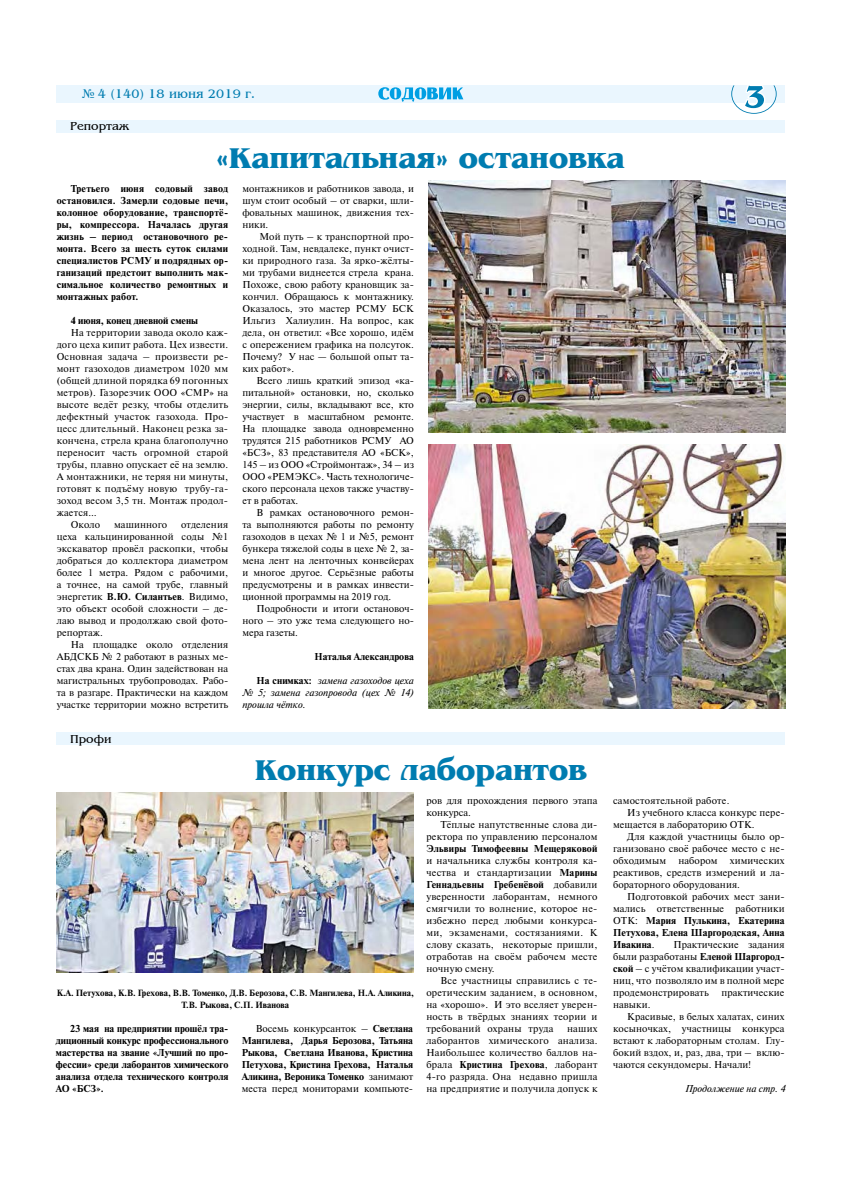
<style>
.page{position:relative;width:842px;height:1191px;background:#fff}
.page>*{position:absolute;margin:0;border:0;box-sizing:border-box;transform-origin:0 0}
.t1{font:700 30px "Benguiat";color:#007cb0}
.t2{font:13px "Benguiat";color:#007cb0}
.t3{font:12px "Benguiat";color:#000}
.t4{font:10px/12px "Newton C";letter-spacing:.01em;color:#000;text-align:justify}
.t5{font:700 10px/12px "Newton C";color:#000;text-align:justify}
.t6{font:italic 10px/12px "Newton C";color:#000;text-align:justify}
.t7{font:700 10px "Newton C";letter-spacing:.02em;color:#000}
.t8{font:700 9px/12px "Newton C";color:#000;text-align:center}
.s1{font-family:"Times New Roman"}
.s2{font-weight:700}
.s3{font-weight:700;font-style:normal}
.s4{font-weight:400}
</style>
<div class="page">
<div style="left:57px;top:85px;width:728px;height:17px;background:#eaf6fe"></div>
<svg style="left:378px;top:87px;width:85px;height:15px"></svg>
<svg style="left:731px;top:85px;width:46px;height:29px"></svg>
<div style="left:56px;top:120px;width:728px;height:12px;background:#eaf6fe"></div>
<div style="left:56px;top:732px;width:728px;height:12px;background:#eaf6fe"></div>
<img style="left:428px;top:180px;width:357px;height:252px">
<img style="left:428px;top:444px;width:357px;height:264px">
<img style="left:57px;top:792px;width:357px;height:180px">
<h2 class="t2" style="left:82px;top:87px;width:175px"><span class="s1">№</span> 4 (140) 18 июня 2019 г.</h2>
<p class="t3" style="left:70px;top:120px;width:61px">Репортаж</p>
<h1 class="t1" style="left:216px;top:142px;width:410px">«Капитальная» остановка</h1>
<p class="t5" style="left:57px;top:183px;width:173px;text-indent:14px">Третьего июня содовый завод остановился. Замерли содовые печи, колонное оборудование, транспортё&shy;ры, компрессора. Началась другая жизнь – период остановочного ре&shy;монта. Всего за шесть суток силами специалистов РСМУ и подрядных ор&shy;ганизаций предстоит выполнить мак&shy;симальное количество ремонтных и монтажных работ.</p>
<p class="t5" style="left:71px;top:315px;width:129px">4 июня, конец дневной смены</p>
<p class="t4" style="left:71px;top:327px;width:159px">На территории завода около каж-</p>
<p class="t4" style="left:57px;top:339px;width:173px">дого цеха кипит работа. Цех извести.</p>
<p class="t4" style="left:57px;top:351px;width:173px">Основная задача – произвести ре-</p>
<p class="t4" style="left:57px;top:363px;width:173px">монт газоходов диаметром 1020 мм</p>
<p class="t4" style="left:57px;top:375px;width:173px">(общей длиной порядка 69 погонных</p>
<p class="t4" style="left:57px;top:387px;width:173px">метров). Газорезчик ООО «СМР» на</p>
<p class="t4" style="left:57px;top:399px;width:173px">высоте ведёт резку, чтобы отделить</p>
<p class="t4" style="left:57px;top:411px;width:173px">дефектный участок газохода. Про-</p>
<p class="t4" style="left:57px;top:423px;width:173px">цесс длительный. Наконец резка за-</p>
<p class="t4" style="left:57px;top:435px;width:173px">кончена, стрела крана благополучно</p>
<p class="t4" style="left:57px;top:447px;width:173px">переносит часть огромной старой</p>
<p class="t4" style="left:57px;top:459px;width:173px">трубы, плавно опускает её на землю.</p>
<p class="t4" style="left:57px;top:471px;width:173px">А монтажники, не теряя ни минуты,</p>
<p class="t4" style="left:57px;top:483px;width:173px">готовят к подъёму новую трубу-га-</p>
<p class="t4" style="left:57px;top:495px;width:173px">зоход весом 3,5 тн. Монтаж продол-</p>
<p class="t4" style="left:57px;top:507px;width:42px">жается…</p>
<p class="t4" style="left:71px;top:519px;width:31px">Около</p>
<p class="t4" style="left:114px;top:519px;width:55px">машинного</p>
<p class="t4" style="left:57px;top:519px;width:173px;text-indent:124px">отделения цеха кальцинированной соды №1 экскаватор провёл раскопки, чтобы добраться до коллектора диаметром более 1 метра. Рядом с рабочими, а точнее, на самой трубе, главный энергетик <span class="s2">В.Ю. Силантьев</span>. Видимо, это объект особой сложности – де&shy;лаю вывод и продолжаю свой фото&shy;репортаж.</p>
<p class="t4" style="left:57px;top:639px;width:173px;text-indent:14px">На площадке около отделения АБДСКБ № 2 работают в разных ме&shy;стах два крана. Один задействован на магистральных трубопроводах. Рабо&shy;та в разгаре. Практически на каждом участке территории можно встретить</p>
<p class="t3" style="left:70px;top:732px;width:43px">Профи</p>
<p class="t4" style="left:242px;top:183px;width:173px">монтажников и работников завода, и шум стоит особый – от сварки, шли&shy;фовальных машинок, движения тех&shy;ники.</p>
<p class="t4" style="left:242px;top:231px;width:173px;text-indent:17px">Мой путь – к транспортной про&shy;ходной. Там, невдалеке, пункт очист&shy;ки природного газа. За ярко-жёлты&shy;ми трубами виднеется стрела крана.<br>Похоже, свою работу крановщик за&shy;кончил. Обращаюсь к монтажнику.<br>Оказалось, это мастер РСМУ БСК Ильгиз Халиулин. На вопрос, как дела, он ответил: «Все хорошо, идём с опережением графика на полсуток.<br>Почему? У нас — большой опыт та&shy;ких работ».</p>
<p class="t4" style="left:242px;top:375px;width:173px;text-indent:14px">Всего лишь краткий эпизод «ка&shy;питальной» остановки, но, сколько энергии, силы, вкладывают все, кто участвует в масштабном ремонте.<br>На площадке завода одновременно трудятся 215 работников РСМУ АО «БСЗ», 83 представителя АО «БСК», 145 – из ООО «Строймонтаж», 34 – из ООО «РЕМЭКС». Часть технологиче&shy;ского персонала цехов также участву&shy;ет в работах.</p>
<p class="t4" style="left:242px;top:507px;width:173px;text-indent:14px">В рамках остановочного ремон&shy;та выполняются работы по ремонту газоходов в цехах № 1 и №5, ремонт бункера тяжелой соды в цехе № 2, за&shy;мена лент на ленточных конвейерах и многое другое. Серьёзные работы предусмотрены и в рамках инвести&shy;ционной программы на 2019 год.</p>
<p class="t4" style="left:242px;top:603px;width:173px;text-indent:14px">Подробности и итоги остановоч&shy;ного – это уже тема следующего но&shy;мера газеты.</p>
<p class="t5" style="left:315px;top:651px;width:101px">Наталья Александрова</p>
<p class="t6" style="left:242px;top:675px;width:173px;text-indent:14px"><span class="s3">На снимках:</span> замена газоходов цеха № 5; замена газопровода (цех № 14) прошла чётко.</p>
<h1 class="t1" style="left:255px;top:754px;width:333px">Конкурс лаборантов</h1>
<p class="t8" style="left:57px;top:987px;width:359px">К.А. Петухова, К.В. Грехова, В.В. Томенко, Д.В. Берозова, С.В. Мангилева, Н.А. Аликина,<br>Т.В. Рыкова, С.П. Иванова</p>
<p class="t5" style="left:56px;top:1023px;width:174px;text-indent:14px">23 мая на предприятии прошёл тра&shy;диционный конкурс профессионального мастерства на звание «Лучший по про&shy;фессии» среди лаборантов химического анализа отдела технического контроля АО «БСЗ».</p>
<p class="t5" style="left:242px;top:1023px;width:173px;text-indent:14px"><span class="s4">Восемь конкурсанток –</span> Светлана Мангилева, Дарья Берозова, Татьяна Рыкова, Светлана Иванова, Кристина Петухова, Кристина Грехова, Наталья Аликина, Вероника Томенко <span class="s4">занимают места перед мониторами компьюте-</span></p>
<p class="t4" style="left:426px;top:795px;width:172px">ров для прохождения первого этапа конкурса.</p>
<p class="t4" style="left:426px;top:819px;width:173px;text-align:right">Тёплые напутственные слова ди&shy;ректора по управлению персоналом</p>
<p class="t7" style="left:426px;top:843px;width:173px">Эльвиры Тимофеевны Мещеряковой</p>
<p class="t4" style="left:426px;top:855px;width:173px">и начальника службы контроля ка&shy;чества и стандартизации <span class="s2">Марины Геннадьевны Гребенёвой</span> добавили уверенности лаборантам, немного смягчили то волнение, которое не&shy;избежно перед любыми конкурса&shy;ми, экзаменами, состязаниями. К слову сказать, некоторые пришли, отработав на своём рабочем месте ночную смену.</p>
<p class="t4" style="left:426px;top:975px;width:173px;text-indent:14px">Все участницы справились с те&shy;оретическим заданием, в основном, на «хорошо». И это вселяет уверен&shy;ность в твёрдых знаниях теории и требований охраны труда</p>
<p class="t4" style="left:426px;top:1023px;width:173px;text-indent:141px">наших лаборантов химического анализа.<br>Наибольшее количество баллов на&shy;брала <span class="s2">Кристина Грехова</span>, лаборант 4-го разряда. Она недавно пришла на предприятие и получила допуск к</p>
<p class="t4" style="left:613px;top:795px;width:118px">самостоятельной работе.</p>
<p class="t4" style="left:627px;top:807px;width:159px">Из учебного класса конкурс пере-</p>
<p class="t4" style="left:613px;top:819px;width:143px">мещается в лабораторию ОТК.</p>
<p class="t4" style="left:627px;top:831px;width:159px">Для каждой участницы было ор-</p>
<p class="t4" style="left:613px;top:843px;width:173px">ганизовано своё рабочее место с не-</p>
<p class="t4" style="left:613px;top:855px;width:173px">обходимым набором химических</p>
<p class="t4" style="left:613px;top:867px;width:173px">реактивов, средств измерений и ла-</p>
<p class="t4" style="left:613px;top:879px;width:128px">бораторного оборудования.</p>
<p class="t4" style="left:627px;top:891px;width:159px">Подготовкой рабочих мест зани-</p>
<p class="t4" style="left:613px;top:903px;width:173px">мались ответственные работники</p>
<p class="t5" style="left:613px;top:915px;width:173px"><span class="s4">ОТК:</span> Мария Пулькина, Екатерина</p>
<p class="t5" style="left:613px;top:927px;width:173px">Петухова, Елена Шаргородская, Анна</p>
<p class="t5" style="left:613px;top:939px;width:43px">Ивакина<span class="s4">.</span></p>
<p class="t4" style="left:613px;top:939px;width:173px;text-indent:60px">Практические задания были разработаны <span class="s2">Еленой Шаргород&shy;ской</span> – с учётом квалификации участ&shy;ниц, что позволяло им в полной мере продемонстрировать</p>
<p class="t4" style="left:721px;top:987px;width:65px">практические</p>
<p class="t4" style="left:613px;top:999px;width:39px">навыки.</p>
<p class="t4" style="left:627px;top:1011px;width:159px">Красивые, в белых халатах, синих</p>
<p class="t4" style="left:613px;top:1023px;width:173px">косыночках, участницы конкурса</p>
<p class="t4" style="left:613px;top:1035px;width:173px">встают к лабораторным столам. Глу-</p>
<p class="t4" style="left:613px;top:1047px;width:173px">бокий вздох, и, раз, два, три – вклю-</p>
<p class="t4" style="left:613px;top:1059px;width:140px">чаются секундомеры. Начали!</p>
<p class="t6" style="left:685px;top:1083px;width:102px">Продолжение на стр. 4</p>
</div>
